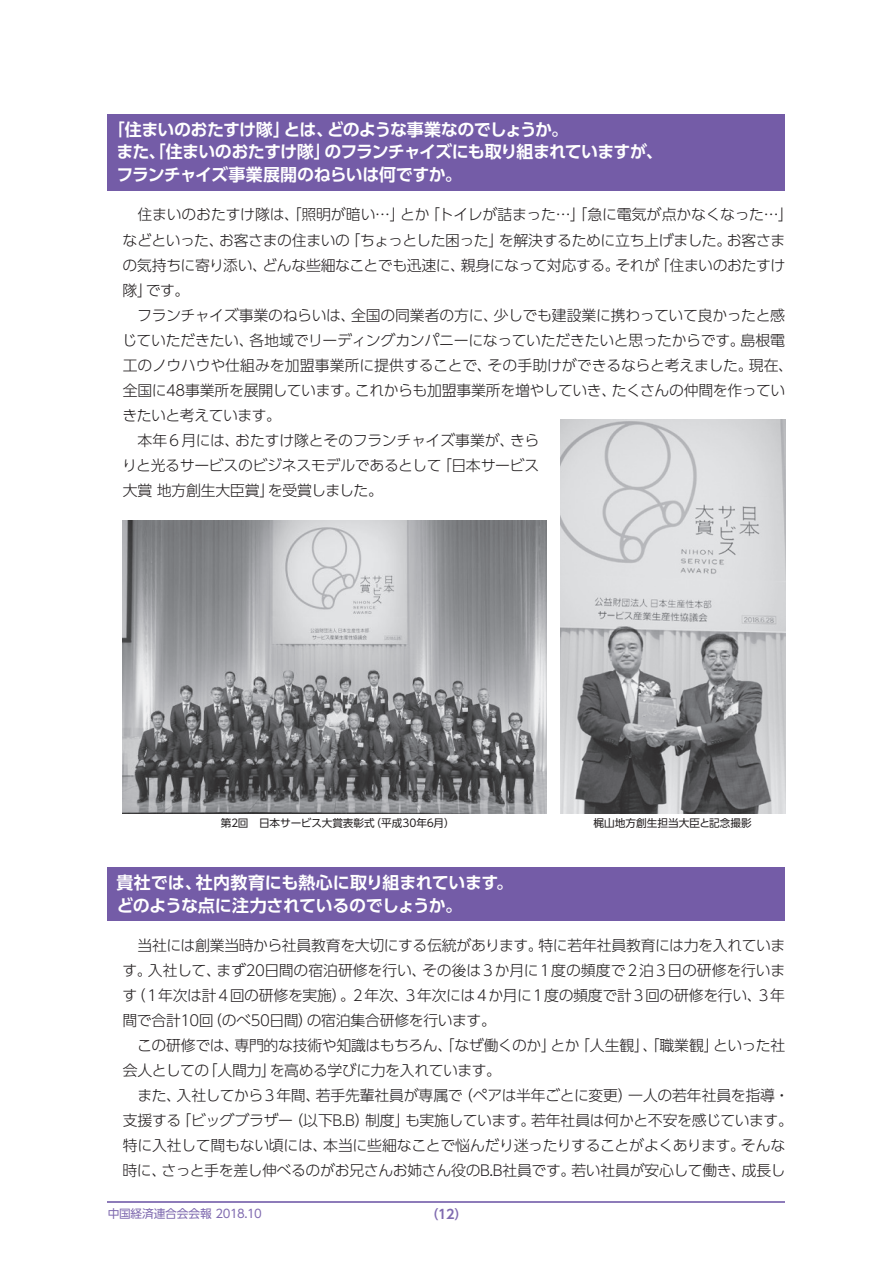
<style>
.page{position:relative;width:893px;height:1263px;background:#fff}
.page>*{position:absolute;margin:0;border:0;box-sizing:border-box;transform-origin:0 0}
.t1{font:700 16.95px/22.4px "UD Shin Go Pr 6 N De";letter-spacing:-.035em;color:#fff}
.t2{font:300 14.85px/25px "UD Shin Go Pr 6 N";letter-spacing:-.025em;color:#231f20}
.t3{font:300 14.85px "UD Shin Go Pr 6 N";letter-spacing:-.005em;color:#231f20}
.t4{font:700 12.75px "UD Shin Go Pr 6 N De";color:#806bb0}
.t5{font:11.7px "UD Shin Go Pr 6 N";letter-spacing:-.015em;color:#806bb0}
.t6{font:10.65px "UD Shin Go Pr 6 N";color:#231f20}
</style>
<div class="page">
<hr style="left:108px;top:1201px;width:677px;height:2px;background:#8d7bb9">
<div style="left:108px;top:114px;width:677px;height:76px;background:#745ca7"></div>
<div style="left:108px;top:867px;width:677px;height:53px;background:#745ca7"></div>
<img style="left:560px;top:420px;width:225px;height:394px">
<img style="left:123px;top:520px;width:424px;height:294px">
<p class="t1" style="left:116px;top:118px;width:548px;text-indent:-9px">「住まいのおたすけ隊」とは、どのような事業なのでしょうか。<br>また、「住まいのおたすけ隊」のフランチャイズにも取り組まれていますが、フランチャイズ事業展開のねらいは何ですか。</p>
<p class="t2" style="left:123px;top:202px;width:672px;text-indent:15px">住まいのおたすけ隊は、「照明が暗い…」とか「トイレが詰まった…」「急に電気が点かなくなった…」などといった、お客さまの住まいの「ちょっとした困った」を解決するために立ち上げました。お客さまの気持ちに寄り添い、どんな些細なことでも迅速に、親身になって対応する。それが「住まいのおたすけ隊」です。</p>
<p class="t2" style="left:137px;top:302px;width:649px">フランチャイズ事業のねらいは、全国の同業者の方に、少しでも建設業に携わっていて良かったと感</p>
<p class="t2" style="left:122px;top:327px;width:664px">じていただきたい、各地域でリーディングカンパニーになっていただきたいと思ったからです。島根電</p>
<p class="t3" style="left:123px;top:353px;width:672px">工のノウハウや仕組みを加盟事業所に提供することで、その手助けができるならと考えました。現在、</p>
<p class="t2" style="left:123px;top:377px;width:664px">全国に48事業所を展開しています。これからも加盟事業所を増やしていき、たくさんの仲間を作ってい</p>
<p class="t2" style="left:123px;top:402px;width:160px">きたいと考えています。</p>
<p class="t2" style="left:138px;top:427px;width:403px">本年6 月には、おたすけ隊とそのフランチャイズ事業が、きら</p>
<p class="t2" style="left:122px;top:452px;width:419px">りと光るサービスのビジネスモデルであるとして「日本サービス</p>
<p class="t2" style="left:123px;top:477px;width:262px">大賞地方創生大臣賞」を受賞しました。</p>
<p class="t6" style="left:221px;top:814px;width:235px">第２回　日本サービス大賞表彰式（平成30年6月）</p>
<p class="t6" style="left:594px;top:814px;width:160px">梶山地方創生担当大臣と記念撮影</p>
<p class="t1" style="left:116px;top:871px;width:398px">貴社では、社内教育にも熱心に取り組まれています。どのような点に注力されているのでしょうか。</p>
<p class="t2" style="left:123px;top:932px;width:664px;text-align:justify;text-indent:15px">当社には創業当時から社員教育を大切にする伝統があります。特に若年社員教育には力を入れています。入社して、まず20日間の宿泊研修を行い、その後は3か月に1度の頻度で2 泊3日の研修を行います（1年次は計4回の研修を実施）。2 年次、3年次には4か月に1度の頻度で計3回の研修を行い、3年間で合計10回（のべ50日間）の宿泊集合研修を行います。</p>
<p class="t2" style="left:123px;top:1032px;width:664px;text-indent:15px">この研修では、専門的な技術や知識はもちろん、「なぜ働くのか」とか「人生観」、「職業観」といった社会人としての「人間力」を高める学びに力を入れています。</p>
<p class="t2" style="left:123px;top:1082px;width:672px;text-indent:15px">また、入社してから3年間、若手先輩社員が専属で（ペアは半年ごとに変更）一人の若年社員を指導・支援する「ビッグブラザー（以下B.B）制度」も実施しています。若年社員は何かと不安を感じています。特に入社して間もない頃には、本当に些細なことで悩んだり迷ったりすることがよくあります。そんな時に、さっと手を差し伸べるのがお兄さんお姉さん役のB.B社員です。若い社員が安心して働き、成長し</p>
<p class="t5" style="left:108px;top:1204px;width:156px">中国経済連合会会報 2018.10</p>
<p class="t4" style="left:426px;top:1203px;width:43px">（12）</p>
</div>
